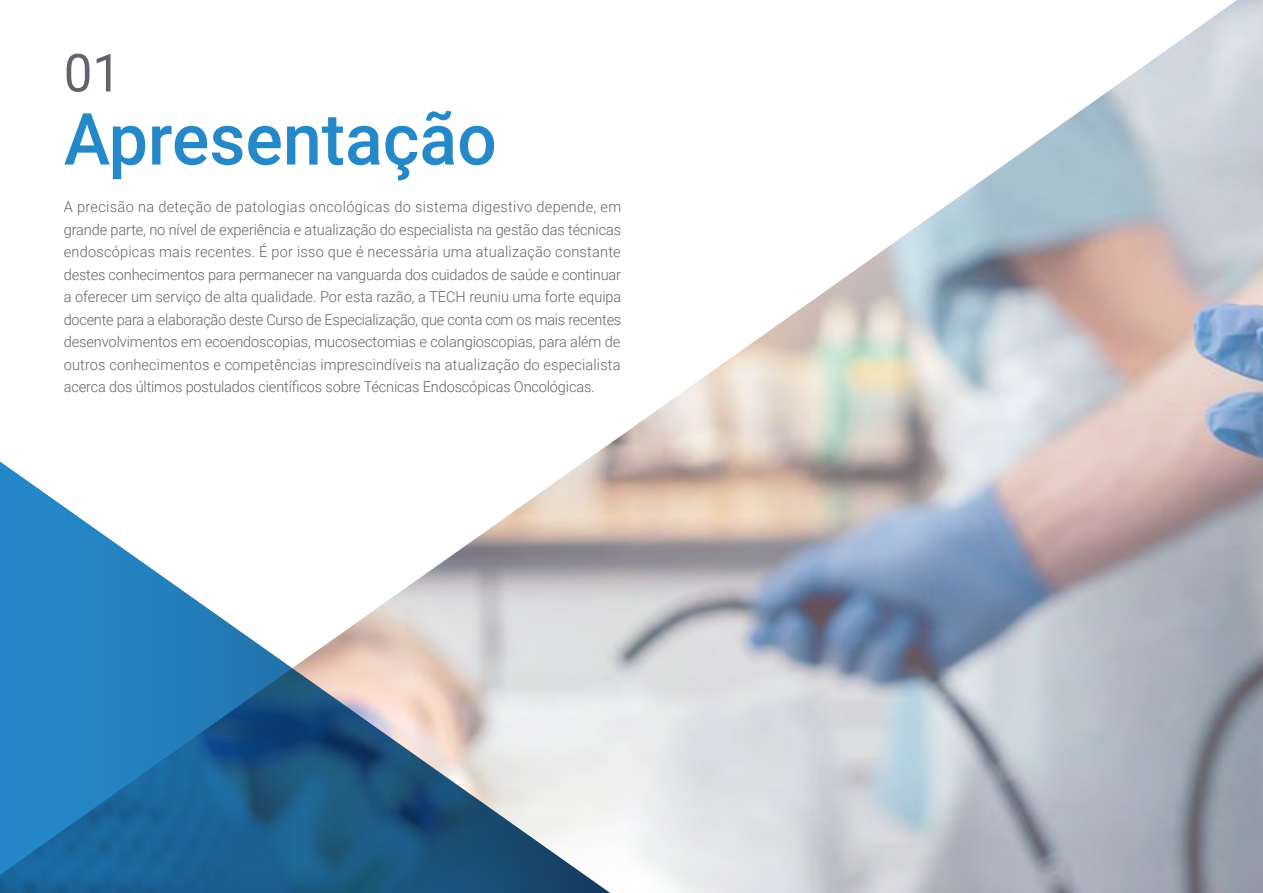
<style>
.page{position:relative;width:1263px;height:893px;background:#fff}
.page>*{position:absolute;margin:0;border:0;box-sizing:border-box;transform-origin:0 0}
.t1{font:500 72px "Roboto";color:#2488c9}
.t2{font:52.5px "Roboto";color:#61646a}
.t3{font:300 15px/22.5px "Roboto";letter-spacing:-.01em;color:#61646a;text-align:justify}
</style>
<div class="page">
<img style="left:607px;top:0;width:656px;height:893px">
<svg style="left:0;top:446px;width:640px;height:447px"></svg>
<h2 class="t2" style="left:64px;top:36px;width:59px">01</h2>
<h1 class="t1" style="left:64px;top:89px;width:435px">Apresentação</h1>
<p class="t3" style="left:64px;top:195px;width:559px">A precisão na deteção de patologias oncológicas do sistema digestivo depende, em grande parte, no nível de experiência e atualização do especialista na gestão das técnicas endoscópicas mais recentes. É por isso que é necessária uma atualização constante destes conhecimentos para permanecer na vanguarda dos cuidados de saúde e continuar a oferecer um serviço de alta qualidade. Por esta razão, a TECH reuniu uma forte equipa docente para a elaboração deste Curso de Especialização, que conta com os mais recentes desenvolvimentos em ecoendoscopias, mucosectomias e colangioscopias, para além de outros conhecimentos e competências imprescindíveis na atualização do especialista acerca dos últimos postulados científicos sobre Técnicas Endoscópicas Oncológicas.</p>
</div>
